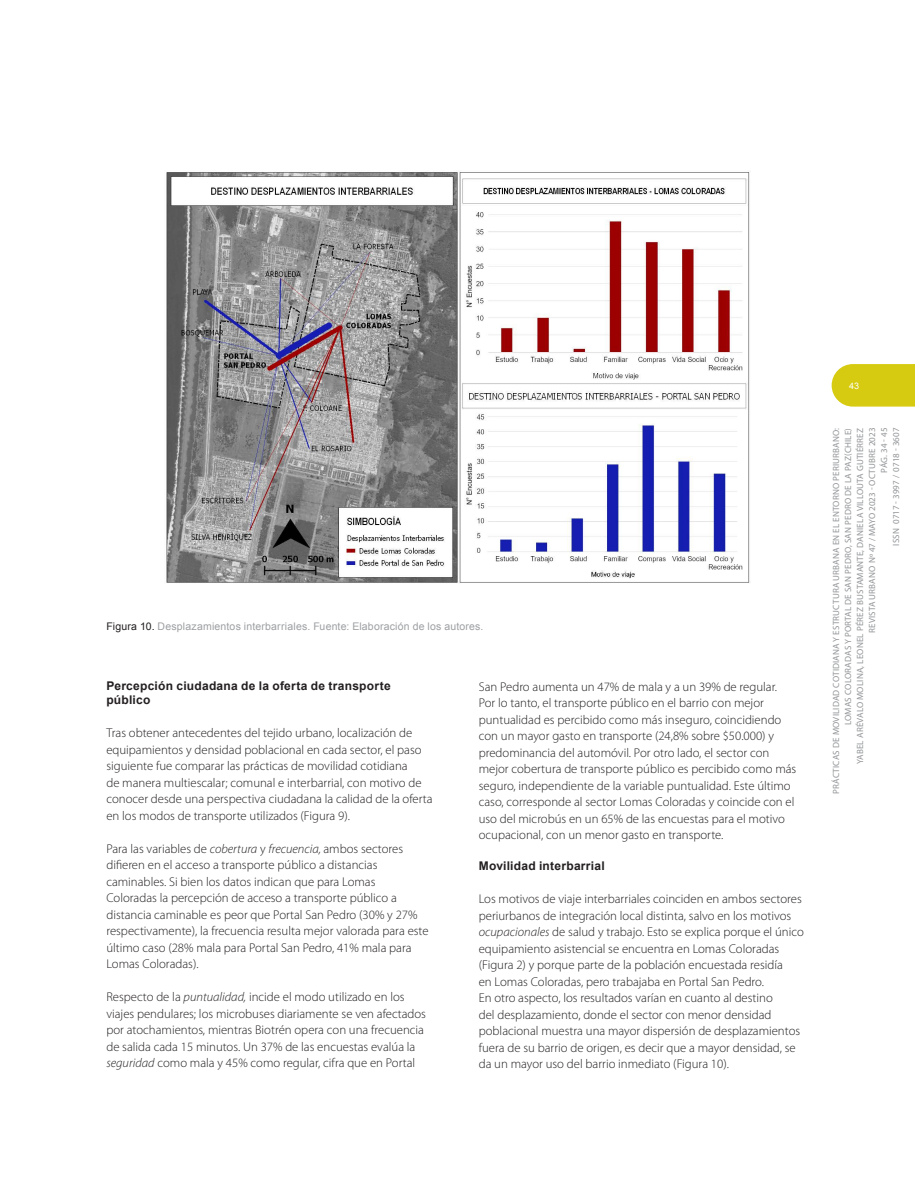
<style>
.page{position:relative;width:915px;height:1191px;background:#fff}
.page>*{position:absolute;margin:0;border:0;box-sizing:border-box;transform-origin:0 0}
._11_Cuerpo_Texto{font:300 12.75px/16.5px "Myriad Pro";color:#231f20}
._09_Bajada_Titulo_1{font:700 12px/14.4px "Arial";letter-spacing:.02em;color:#231f20}
._13_Pie_Foto{font:10.5px "Arial";letter-spacing:.015em;color:#9d9fa2}
.t1{font:9px/12px "Myriad Pro";letter-spacing:.02em;color:#939598;text-align:right}
.t2{font:9px "Arial";color:#fff}
.s1{color:#231f20}
.s2{font-style:italic}
</style>
<div class="page">
<svg style="left:831px;top:364px;width:83px;height:42px;background:#d8ce1e"></svg>
<img style="left:166px;top:172px;width:583px;height:411px">
<p class="_13_Pie_Foto" style="left:106px;top:619px;width:378px"><span class="s1">Figura 10.</span> Desplazamientos interbarriales. Fuente: Elaboración de los autores.</p>
<p class="_09_Bajada_Titulo_1" style="left:106px;top:678px;width:286px">Percepción ciudadana de la oferta de transporte público</p>
<p class="_11_Cuerpo_Texto" style="left:106px;top:725px;width:327px">Tras obtener antecedentes del tejido urbano, localización de equipamientos y densidad poblacional en cada sector, el paso siguiente fue comparar las prácticas de movilidad cotidiana<br>de manera multiescalar; comunal e interbarrial, con motivo de conocer desde una perspectiva ciudadana la calidad de la oferta en los modos de transporte utilizados (Figura 9).</p>
<p class="_11_Cuerpo_Texto" style="left:106px;top:840px;width:323px">Para las variables de <span class="s2">cobertura</span> y <span class="s2">frecuencia,</span> ambos sectores difieren en el acceso a transporte público a distancias caminables. Si bien los datos indican que para Lomas Coloradas la percepción de acceso a transporte público a distancia caminable es peor que Portal San Pedro (30% y 27% respectivamente), la frecuencia resulta mejor valorada para este último caso (28% mala para Portal San Pedro, 41% mala para Lomas Coloradas).</p>
<p class="_11_Cuerpo_Texto" style="left:106px;top:989px;width:321px">Respecto de la <span class="s2">puntualidad,</span> incide el modo utilizado en los viajes pendulares; los microbuses diariamente se ven afectados por atochamientos, mientras Biotrén opera con una frecuencia de salida cada 15 minutos. Un 37% de las encuestas evalúa la <span class="s2">seguridad</span> como mala y 45% como regular, cifra que en Portal</p>
<p class="_11_Cuerpo_Texto" style="left:478px;top:678px;width:319px">San Pedro aumenta un 47% de mala y a un 39% de regular.<br>Por lo tanto, el transporte público en el barrio con mejor puntualidad es percibido como más inseguro, coincidiendo con un mayor gasto en transporte (24,8% sobre $50.000) y predominancia del automóvil. Por otro lado, el sector con mejor cobertura de transporte público es percibido como más seguro, independiente de la variable puntualidad. Este último caso, corresponde al sector Lomas Coloradas y coincide con el uso del microbús en un 65% de las encuestas para el motivo ocupacional, con un menor gasto en transporte.</p>
<p class="_09_Bajada_Titulo_1" style="left:478px;top:859px;width:127px">Movilidad interbarrial</p>
<p class="_11_Cuerpo_Texto" style="left:478px;top:890px;width:326px">Los motivos de viaje interbarriales coinciden en ambos sectores periurbanos de integración local distinta, salvo en los motivos <span class="s2">ocupacionales</span> de salud y trabajo. Esto se explica porque el único equipamiento asistencial se encuentra en Lomas Coloradas (Figura 2) y porque parte de la población encuestada residía<br>en Lomas Coloradas, pero trabajaba en Portal San Pedro.<br>En otro aspecto, los resultados varían en cuanto al destino<br>del desplazamiento, donde el sector con menor densidad poblacional muestra una mayor dispersión de desplazamientos fuera de su barrio de origen, es decir que a mayor densidad, se da un mayor uso del barrio inmediato (Figura 10).</p>
<p class="t2" style="left:848px;top:379px;width:12px">43</p>
<p class="t1" style="left:829px;top:794px;width:368px;rotate:-90deg">PRÁCTICAS DE MOVILIDAD COTIDIANA Y ESTRUCTURA URBANA EN EL ENTORNO PERIURBANO:<br>LOMAS COLORADAS Y PORTAL DE SAN PEDRO, SAN PEDRO DE LA PAZ(CHILE)<br>YABEL ARÉVALO MOLINA, LEONEL PÉREZ BUSTAMANTE, DANIELA VILLOUTA GUTIÉRREZ REVISTA URBANO Nº 47 / MAYO 2023 - OCTUBRE 2023<br>PÁG. 34 - 45<br>ISSN 0717 - 3997 / 0718 - 3607</p>
</div>
